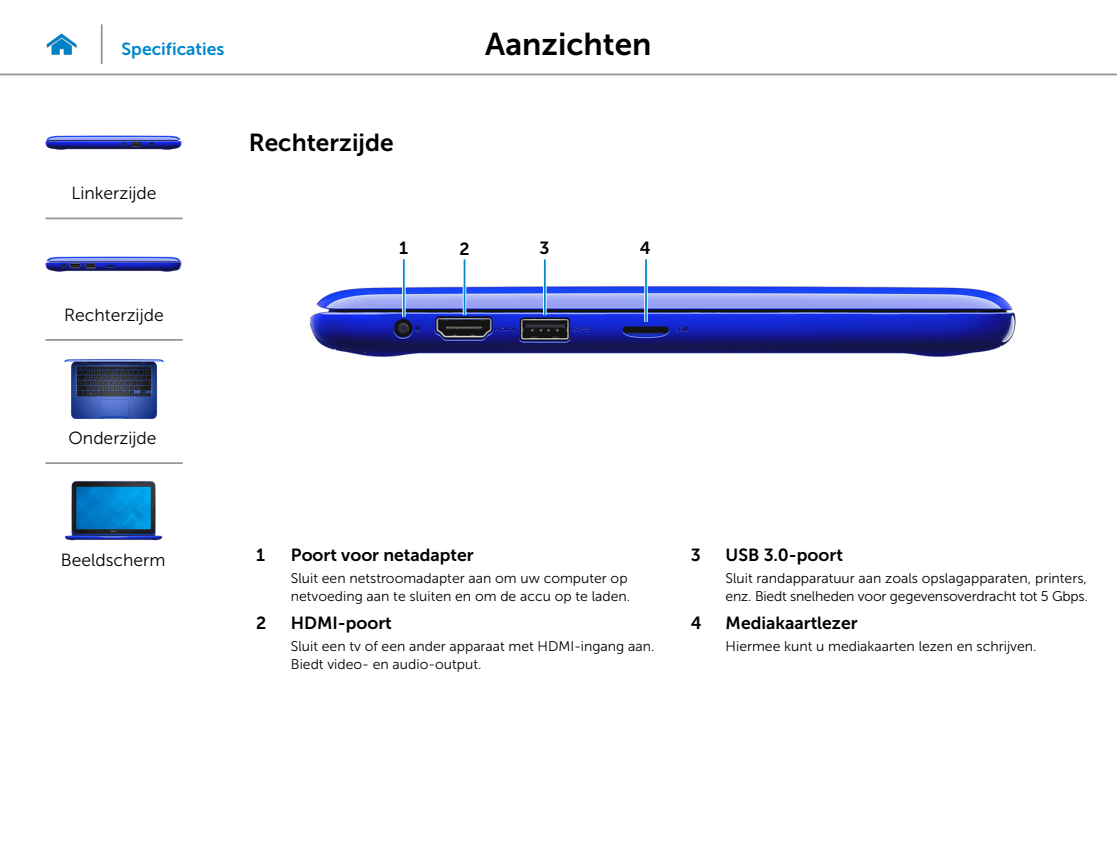
<style>
.page{position:relative;width:1117px;height:844px;background:#fff}
.page>*{position:absolute;margin:0;border:0;box-sizing:border-box;transform-origin:0 0}
.t1{font:31.5px "Museo Sans For Dell 700";color:#000}
.Head2{font:24.5px "Museo Sans For Dell 700";color:#000}
.Callout_Head{font:17.5px "Museo Sans For Dell 700";color:#000}
.t2{font:17.5px "Museo Sans For Dell 300";color:#000}
.t3{font:17.5px "Museo Sans For Dell 700";color:#0087cc}
.Callout-L{font:17.5px "Museo Sans For Dell 700";color:#000}
.Callout_description{font:14px/17.5px "Museo Sans For Dell 300";color:#000}
</style>
<div class="page">
<hr style="left:0;top:74px;width:1116px;height:1px;background:#939598">
<img style="left:46px;top:33px;width:31px;height:22px">
<img style="left:310px;top:286px;width:706px;height:71px">
<hr style="left:402px;top:259px;width:3px;height:57px;background:#fff">
<hr style="left:403px;top:259px;width:1px;height:57px;background:#0087cc">
<hr style="left:543px;top:259px;width:3px;height:56px;background:#fff">
<hr style="left:544px;top:259px;width:1px;height:56px;background:#0087cc">
<hr style="left:644px;top:259px;width:3px;height:63px;background:#fff">
<hr style="left:645px;top:259px;width:1px;height:63px;background:#0087cc">
<svg style="left:462px;top:259px;width:4px;height:56px"></svg>
<hr style="left:463px;top:259px;width:2px;height:56px;background:#0087cc">
<hr style="left:101px;top:24px;width:2px;height:40px;background:#939598">
<img style="left:45px;top:135px;width:137px;height:15px">
<img style="left:45px;top:256px;width:137px;height:16px">
<img style="left:64px;top:359px;width:100px;height:59px">
<img style="left:65px;top:481px;width:98px;height:59px">
<hr style="left:45px;top:217px;width:138px;height:2px;background:#939598">
<hr style="left:45px;top:339px;width:138px;height:2px;background:#939598">
<hr style="left:45px;top:462px;width:138px;height:2px;background:#939598">
<p class="t3" style="left:122px;top:39px;width:104px">Specificaties</p>
<h1 class="t1" style="left:485px;top:26px;width:168px">Aanzichten</h1>
<p class="t2" style="left:71px;top:183px;width:87px">Linkerzijde</p>
<p class="t2" style="left:64px;top:306px;width:101px">Rechterzijde</p>
<p class="Head2" style="left:249px;top:128px;width:146px">Rechterzijde</p>
<p class="Callout-L" style="left:399px;top:238px;width:10px">1</p>
<p class="Callout-L" style="left:459px;top:239px;width:12px">2</p>
<p class="Callout-L" style="left:539px;top:238px;width:12px">3</p>
<p class="Callout-L" style="left:639px;top:238px;width:12px">4</p>
<p class="t2" style="left:68px;top:428px;width:90px">Onderzijde</p>
<p class="t2" style="left:61px;top:550px;width:106px">Beeldscherm</p>
<p class="Callout_Head" style="left:256px;top:544px;width:10px">1</p>
<p class="Callout_Head" style="left:291px;top:544px;width:184px">Poort voor netadapter</p>
<p class="Callout_description" style="left:291px;top:569px;width:341px">Sluit een netstroomadapter aan om uw computer op netvoeding aan te sluiten en om de accu op te laden.</p>
<p class="Callout_Head" style="left:256px;top:612px;width:12px">2</p>
<p class="Callout_Head" style="left:291px;top:612px;width:102px">HDMI-poort</p>
<p class="Callout_description" style="left:291px;top:637px;width:365px">Sluit een tv of een ander apparaat met HDMI-ingang aan.<br>Biedt video- en audio-output.</p>
<p class="Callout_Head" style="left:690px;top:544px;width:12px">3</p>
<p class="Callout_Head" style="left:725px;top:544px;width:119px">USB 3.0-poort</p>
<p class="Callout_description" style="left:725px;top:569px;width:364px">Sluit randapparatuur aan zoals opslagapparaten, printers, enz. Biedt snelheden voor gegevensoverdracht tot 5 Gbps.</p>
<p class="Callout_Head" style="left:690px;top:612px;width:12px">4</p>
<p class="Callout_Head" style="left:725px;top:612px;width:134px">Mediakaartlezer</p>
<p class="Callout_description" style="left:725px;top:637px;width:312px">Hiermee kunt u mediakaarten lezen en schrijven.</p>
</div>
